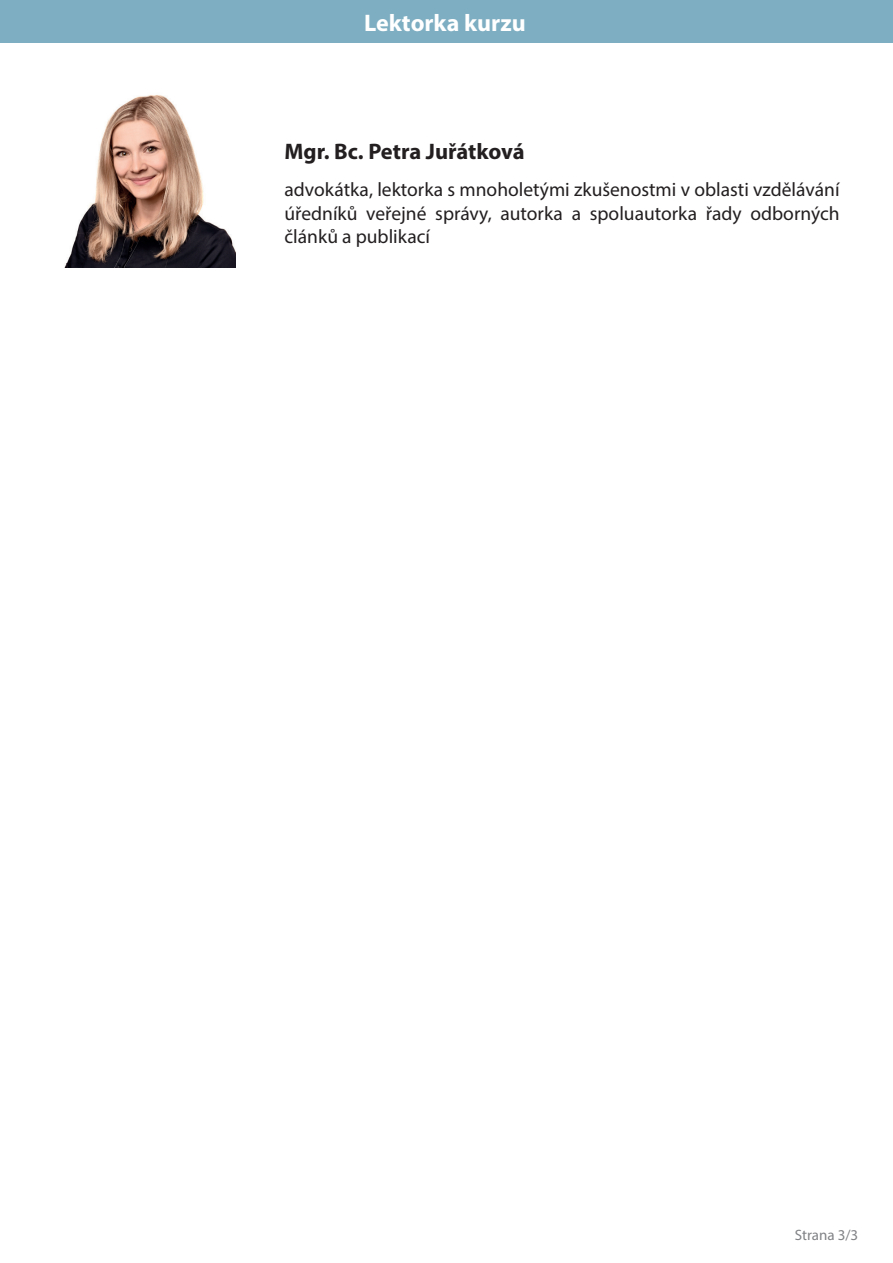
<style>
.page{position:relative;width:893px;height:1263px;background:#fff}
.page>*{position:absolute;margin:0;border:0;box-sizing:border-box;transform-origin:0 0}
.t1{font:700 24px "Myriad Pro";color:#fff}
.t2{font:700 22.5px "Myriad Pro";color:#231f20}
.t3{font:19.5px/23.4px "Myriad Pro";color:#231f20;text-align:justify}
.t4{font:15px "Myriad Pro";color:#808285}
</style>
<div class="page">
<div style="left:0;top:0;width:893px;height:42px;background:#7eaec2"></div>
<img style="left:65px;top:95px;width:170px;height:172px">
<p class="t1" style="left:364px;top:7px;width:163px">Lektorka kurzu</p>
<p class="t2" style="left:285px;top:137px;width:242px">Mgr. Bc. Petra Juřátková</p>
<p class="t3" style="left:285px;top:178px;width:557px">advokátka, lektorka s mnoholetými zkušenostmi v oblasti vzdělávání úředníků veřejné správy, autorka a spoluautorka řady odborných článků a publikací</p>
<p class="t4" style="left:795px;top:1225px;width:65px">Strana 3/3</p>
</div>
